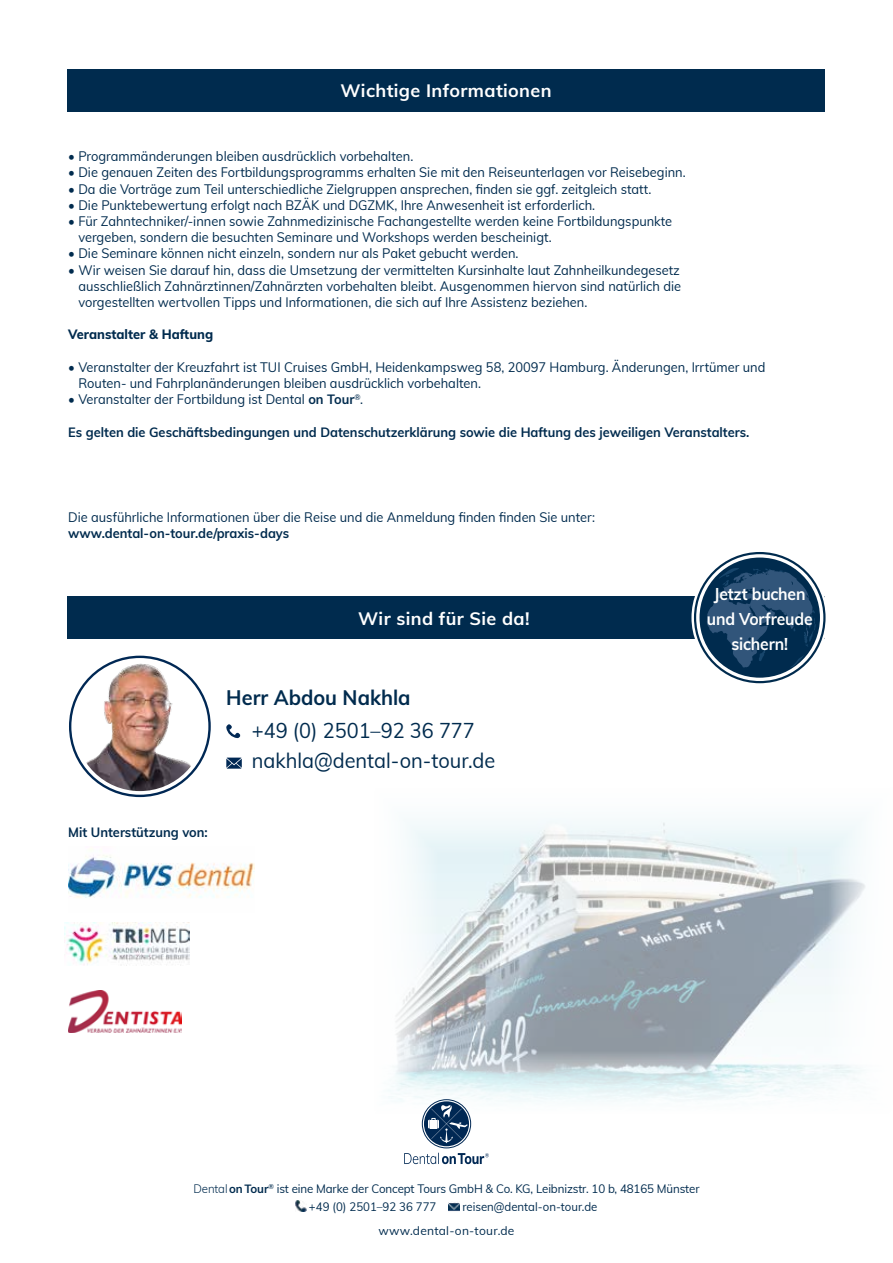
<style>
.page{position:relative;width:893px;height:1263px;background:#fff}
.page>*{position:absolute;margin:0;border:0;box-sizing:border-box;transform-origin:0 0}
.t1{font:21px/30px "Muli";color:#002b4e;scale:.95 1}
.t2{font:700 21px "Muli";color:#002b4e;scale:.95 1}
.t3{font:700 18px "Muli";letter-spacing:.02em;color:#fff}
.t4{font:700 17.1px/25px "Muli";letter-spacing:-.01em;color:#fff;text-align:center;scale:.92 1}
.t5{font:13.5px/16.2px "Muli";color:#002b4e;scale:.95 1}
.t6{font:700 13.5px "Muli";color:#002b4e;scale:.95 1}
.t7{font:800 13.5px "Muli";color:#002b4e;scale:.95 1}
.t8{font:12px/18px "Muli";letter-spacing:-.01em;color:#002b4e;scale:.96 1}
.t9{font:12px/23.4px "Muli";letter-spacing:-.01em;color:#002b4e;scale:.95 1}
.s1{font-weight:700}
.s2{font-weight:300}
</style>
<div class="page">
<div style="left:67px;top:69px;width:758px;height:42px;background:#002b4e"></div>
<img style="left:388px;top:819px;width:478px;height:305px">
<svg style="left:296px;top:1201px;width:10px;height:10px"></svg>
<svg style="left:448px;top:1202px;width:11px;height:9px"></svg>
<svg style="left:404px;top:1153px;width:85px;height:11px"></svg>
<div style="left:422px;top:1099px;width:49px;height:49px;border:1px solid #002854;border-radius:50%"></div>
<svg style="left:424px;top:1101px;width:45px;height:45px"></svg>
<svg style="left:428px;top:1105px;width:40px;height:38px;background:#3b5a7b"></svg>
<svg style="left:226px;top:724px;width:14px;height:14px"></svg>
<svg style="left:226px;top:758px;width:16px;height:11px"></svg>
<img style="left:75px;top:662px;width:130px;height:129px;border-radius:65px">
<div style="left:67px;top:596px;width:758px;height:43px;background:#002b4e"></div>
<svg style="left:691px;top:549px;width:137px;height:137px"></svg>
<div style="left:699px;top:557px;width:121px;height:121px;background:#002b4e;border-radius:50%"></div>
<svg style="left:706px;top:568px;width:110px;height:100px"></svg>
<img style="left:68px;top:855px;width:187px;height:43px">
<img style="left:65px;top:923px;width:125px;height:43px">
<img style="left:68px;top:991px;width:114px;height:41px">
<h2 class="t3" style="left:340px;top:77px;width:213px">Wichtige Informationen</h2>
<p class="t5" style="left:68px;top:147px;width:365px">• Programmänderungen bleiben ausdrücklich vorbehalten.</p>
<p class="t5" style="left:68px;top:164px;width:651px">• Die genauen Zeiten des Fortbildungsprogramms erhalten Sie mit den Reiseunterlagen vor Reisebeginn.</p>
<p class="t5" style="left:68px;top:180px;width:615px">• Da die Vorträge zum Teil unterschiedliche Zielgruppen ansprechen, finden sie ggf. zeitgleich statt.</p>
<p class="t5" style="left:68px;top:196px;width:556px">• Die Punktebewertung erfolgt nach BZÄK und DGZMK, Ihre Anwesenheit ist erforderlich.</p>
<p class="t5" style="left:78px;top:212px;width:627px;text-indent:-10px">• Für Zahntechniker/-innen sowie Zahnmedizinische Fachangestellte werden keine Fortbildungspunkte vergeben, sondern die besuchten Seminare und Workshops werden bescheinigt.</p>
<p class="t5" style="left:68px;top:245px;width:475px">• Die Seminare können nicht einzeln, sondern nur als Paket gebucht werden.</p>
<p class="t5" style="left:78px;top:261px;width:636px;text-align:justify;text-indent:-10px">• Wir weisen Sie darauf hin, dass die Umsetzung der vermittelten Kursinhalte laut Zahnheilkundegesetz ausschließlich Zahnärztinnen/Zahnärzten vorbehalten bleibt. Ausgenommen hiervon sind natürlich die vorgestellten wertvollen Tipps und Informationen, die sich auf Ihre Assistenz beziehen.</p>
<p class="t7" style="left:68px;top:325px;width:154px">Veranstalter &amp; Haftung</p>
<p class="t5" style="left:78px;top:358px;width:725px;text-indent:-10px">• Veranstalter der Kreuzfahrt ist TUI Cruises GmbH, Heidenkampsweg 58, 20097 Hamburg. Änderungen, Irrtümer und<br>Routen- und Fahrplanänderungen bleiben ausdrücklich vorbehalten.</p>
<p class="t5" style="left:68px;top:390px;width:312px">• Veranstalter der Fortbildung ist Dental <span class="s1">on Tour</span><sup>®</sup>.</p>
<p class="t6" style="left:68px;top:422px;width:718px">Es gelten die Geschäftsbedingungen und Datenschutzerklärung sowie die Haftung des jeweiligen Veranstalters.</p>
<p class="t5" style="left:68px;top:508px;width:556px">Die ausführliche Informationen über die Reise und die Anmeldung finden finden Sie unter:</p>
<p class="t6" style="left:68px;top:524px;width:234px">www.dental-on-tour.de/praxis-days</p>
<h2 class="t3" style="left:358px;top:605px;width:173px">Wir sind für Sie da!</h2>
<h1 class="t2" style="left:226px;top:682px;width:196px">Herr Abdou Nakhla</h1>
<h1 class="t1" style="left:252px;top:714px;width:258px">+49 (0) 2501–92 36 777 nakhla@dental-on-tour.de</h1>
<p class="t6" style="left:68px;top:823px;width:148px">Mit Unterstützung von:</p>
<p class="t4" style="left:707px;top:580px;width:116px">Jetzt buchen und Vorfreude sichern!</p>
<p class="t8" style="left:309px;top:1179px;width:408px;text-indent:-116px"><span class="s2">Dental</span><span class="s1">on Tour</span><sup>®</sup> ist eine Marke der Concept Tours GmbH &amp; Co. KG, Leibnizstr. 10 b, 48165 Münster +49 (0) 2501–92 36 777</p>
<p class="t9" style="left:379px;top:1194px;width:232px;text-indent:84px">reisen@dental-on-tour.de www.dental-on-tour.de</p>
</div>
